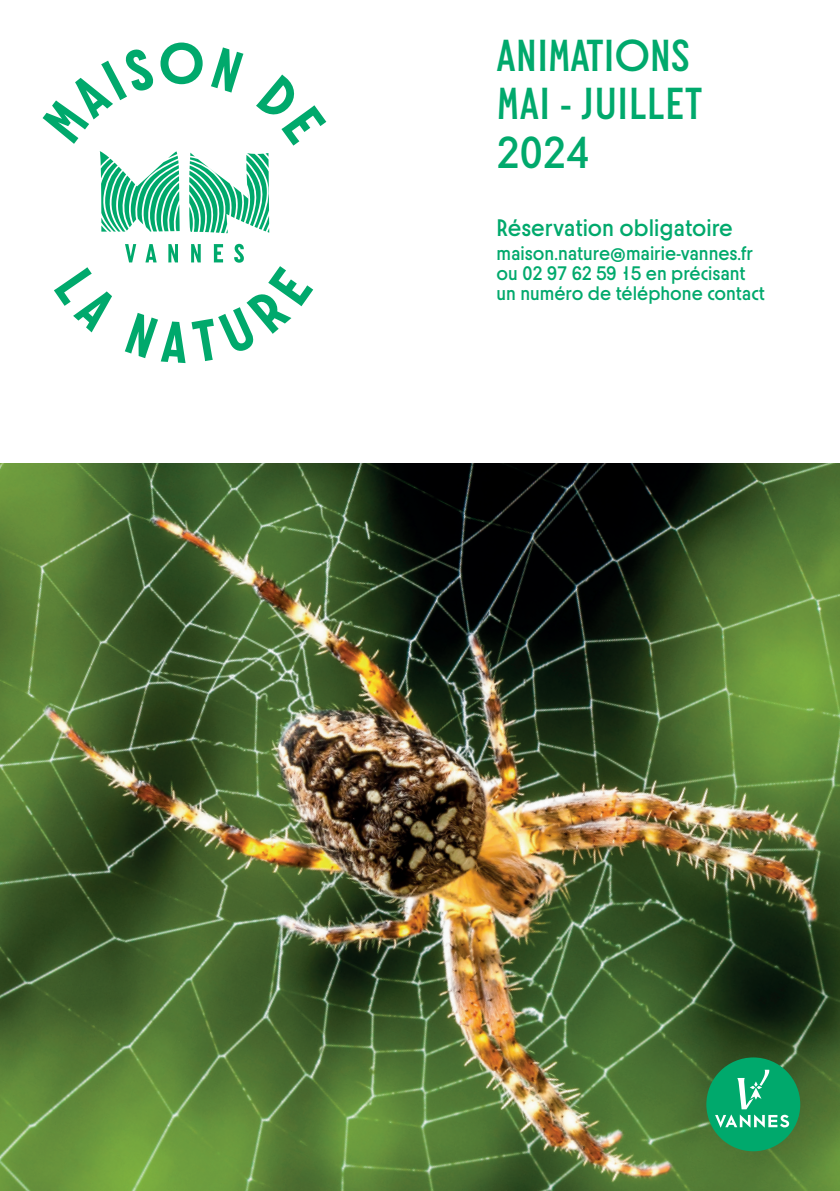
<style>
.page{position:relative;width:840px;height:1191px;background:#fff}
.page>*{position:absolute;margin:0;border:0;box-sizing:border-box;transform-origin:0 0}
.t1{font:41.2px/48.4px "Molitor Display";color:#00a96c}
.t2{font:22px "Molitor Display";color:#00a96c}
.t3{font:18px/20px "Molitor Display";color:#00a96c}
</style>
<div class="page">
<img style="left:0;top:463px;width:839px;height:728px">
<svg style="left:43px;top:49px;width:111px;height:95px"></svg>
<svg style="left:160px;top:42px;width:43px;height:42px"></svg>
<svg style="left:211px;top:47px;width:32px;height:46px"></svg>
<svg style="left:256px;top:75px;width:70px;height:71px"></svg>
<svg style="left:54px;top:267px;width:58px;height:65px"></svg>
<svg style="left:125px;top:313px;width:60px;height:50px"></svg>
<svg style="left:125px;top:244px;width:11px;height:18px"></svg>
<svg style="left:145px;top:244px;width:12px;height:18px"></svg>
<svg style="left:168px;top:244px;width:10px;height:18px"></svg>
<svg style="left:191px;top:244px;width:122px;height:117px"></svg>
<svg style="left:100px;top:151px;width:79px;height:81px"></svg>
<svg style="left:189px;top:153px;width:81px;height:80px"></svg>
<div style="left:706px;top:1057px;width:93px;height:94px;background:#00a96c;border-radius:50%"></div>
<svg style="left:714px;top:1069px;width:74px;height:58px"></svg>
<h1 class="t1" style="left:496px;top:29px;width:207px">ANIMATIONS<br>MAI - JUILLET<br>2024</h1>
<p class="t2" style="left:496px;top:210px;width:238px">Réservation obligatoire</p>
<p class="t3" style="left:496px;top:242px;width:269px">maison.nature@mairie-vannes.fr ou 02 97 62 59 15 en précisant un numéro de téléphone contact</p>
</div>
